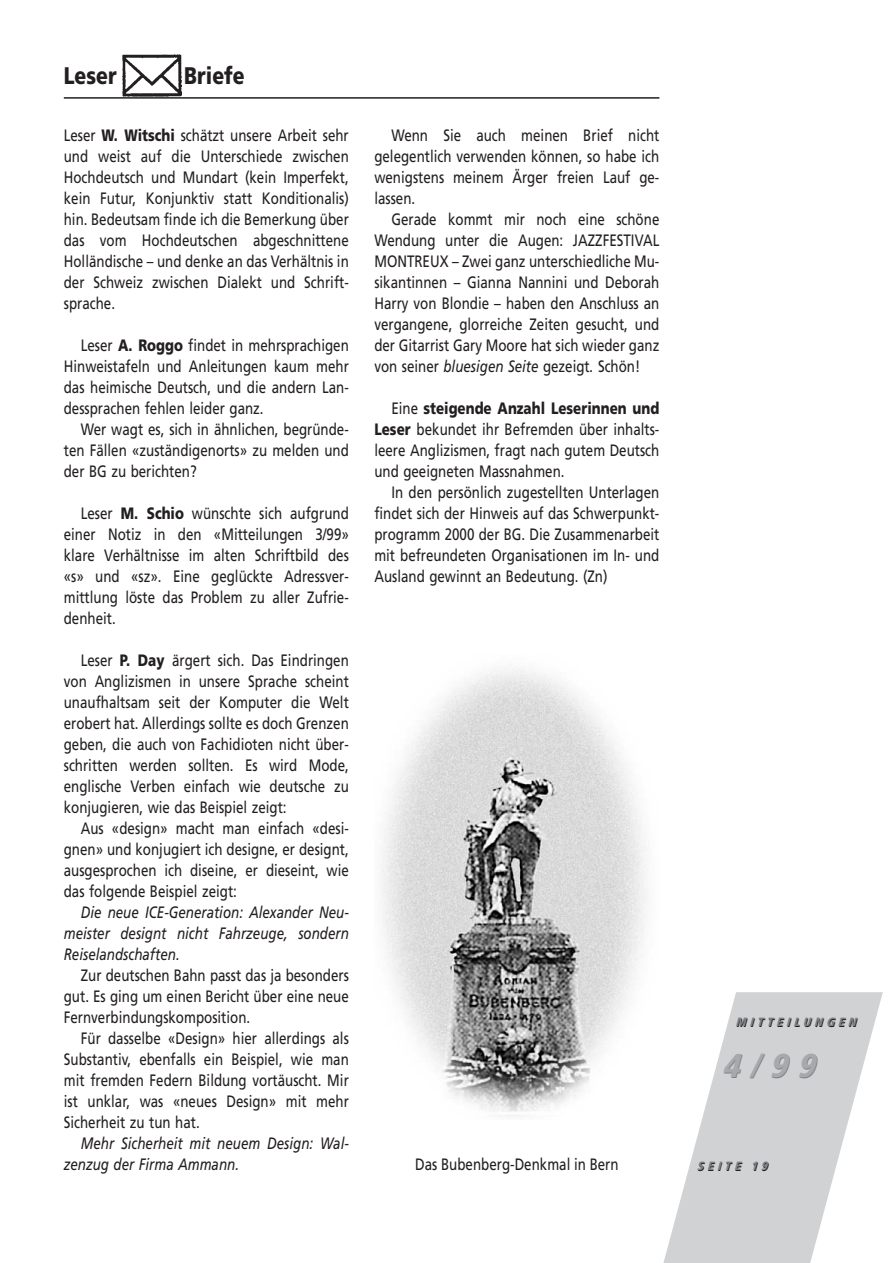
<style>
.page{position:relative;width:893px;height:1263px;background:#fff}
.page>*{position:absolute;margin:0;border:0;box-sizing:border-box;transform-origin:0 0}
.t1{font:italic 900 condensed 33px "Frutiger";color:#808285}
.t2{font:900 24px "Frutiger";color:#231f20;scale:.81 1}
.t3{font:16.5px/21px "Frutiger";color:#231f20;text-align:justify;scale:.81 1}
.t4{font:italic 16.5px/21px "Frutiger";color:#231f20;text-align:justify;scale:.81 1}
.t5{font:italic 900 condensed 12px "Frutiger";color:#231f20}
.s1{font-weight:900}
.s2{font-style:italic}
</style>
<div class="page">
<svg style="left:663px;top:992px;width:219px;height:271px;fill:#d1d2d4"></svg>
<hr style="left:64px;top:97px;width:595px;height:2px;background:#231f20">
<img style="left:122px;top:55px;width:60px;height:41px">
<img style="left:380px;top:668px;width:267px;height:449px">
<h2 class="t2" style="left:64px;top:66px;width:67px">Leser</h2>
<h2 class="t2" style="left:184px;top:66px;width:76px">Briefe</h2>
<p class="t3" style="left:64px;top:126px;width:353px">Leser <span class="s1">W. Witschi</span> schätzt unsere Arbeit sehr und weist auf die Unterschiede zwischen Hochdeutsch und Mundart (kein Imperfekt, kein Futur, Konjunktiv statt Konditionalis) hin. Bedeutsam finde ich die Bemerkung über das vom Hochdeutschen abgeschnittene Holländische – und denke an das Verhältnis in der Schweiz zwischen Dialekt und Schrift&shy;sprache.</p>
<p class="t3" style="left:64px;top:336px;width:353px;text-indent:17px">Leser <span class="s1">A. Roggo</span> findet in mehrsprachigen Hinweistafeln und Anleitungen kaum mehr das heimische Deutsch, und die andern Lan&shy;dessprachen fehlen leider ganz.</p>
<p class="t3" style="left:64px;top:420px;width:353px;text-indent:17px">Wer wagt es, sich in ähnlichen, begründe&shy;ten Fällen «zuständigenorts» zu melden und der BG zu berichten?</p>
<p class="t3" style="left:64px;top:504px;width:353px;text-indent:17px">Leser <span class="s1">M. Schio</span> wünschte sich aufgrund einer Notiz in den «Mitteilungen 3/99» klare Verhältnisse im alten Schriftbild des «s» und «sz». Eine geglückte Adressver&shy;mittlung löste das Problem zu aller Zufrie&shy;denheit.</p>
<p class="t3" style="left:64px;top:651px;width:353px;text-indent:17px">Leser <span class="s1">P. Day</span> ärgert sich. Das Eindringen von Anglizismen in unsere Sprache scheint unaufhaltsam seit der Komputer die Welt erobert hat. Allerdings sollte es doch Grenzen geben, die auch von Fachidioten nicht über&shy;schritten werden sollten. Es wird Mode, englische Verben einfach wie deutsche zu konjugieren, wie das Beispiel zeigt:</p>
<p class="t3" style="left:64px;top:819px;width:353px;text-indent:17px">Aus «design» macht man einfach «desi&shy;gnen» und konjugiert ich designe, er designt, ausgesprochen ich diseine, er dieseint, wie das folgende Beispiel zeigt:</p>
<p class="t4" style="left:64px;top:903px;width:353px;text-indent:17px">Die neue ICE-Generation: Alexander Neu&shy;meister designt nicht Fahrzeuge, sondern Reiselandschaften.</p>
<p class="t3" style="left:64px;top:966px;width:353px;text-indent:17px">Zur deutschen Bahn passt das ja besonders gut. Es ging um einen Bericht über eine neue Fernverbindungskomposition.</p>
<p class="t3" style="left:64px;top:1029px;width:353px;text-indent:17px">Für dasselbe «Design» hier allerdings als Substantiv, ebenfalls ein Beispiel, wie man mit fremden Federn Bildung vortäuscht. Mir ist unklar, was «neues Design» mit mehr Sicherheit zu tun hat.</p>
<p class="t4" style="left:64px;top:1134px;width:353px;text-indent:17px">Mehr Sicherheit mit neuem Design: Wal&shy;zenzug der Firma Ammann.</p>
<p class="t3" style="left:374px;top:126px;width:353px;text-indent:17px">Wenn Sie auch meinen Brief nicht gelegentlich verwenden können, so habe ich wenigstens meinem Ärger freien Lauf ge&shy;lassen.</p>
<p class="t3" style="left:374px;top:210px;width:353px;text-indent:17px">Gerade kommt mir noch eine schöne Wendung unter die Augen: JAZZFESTIVAL MONTREUX – Zwei ganz unterschiedliche Mu&shy;sikantinnen – Gianna Nannini und Deborah Harry von Blondie – haben den Anschluss an vergangene, glorreiche Zeiten gesucht, und der Gitarrist Gary Moore hat sich wieder ganz von seiner <span class="s2">bluesigen Seite</span> gezeigt<span class="s2">.</span> Schön!</p>
<p class="t3" style="left:374px;top:399px;width:353px;text-indent:17px">Eine <span class="s1">steigende Anzahl Leserinnen und Leser</span> bekundet ihr Befremden über inhalts&shy;leere Anglizismen, fragt nach gutem Deutsch und geeigneten Massnahmen.</p>
<p class="t3" style="left:374px;top:483px;width:353px;text-indent:17px">In den persönlich zugestellten Unterlagen findet sich der Hinweis auf das Schwerpunkt&shy;programm 2000 der BG. Die Zusammenarbeit mit befreundeten Organisationen im In- und Ausland gewinnt an Bedeutung. (Zn)</p>
<p class="t3" style="left:415px;top:1155px;width:253px">Das Bubenberg-Denkmal in Bern</p>
<p class="t5" style="left:736px;top:1018px;width:125px">MITTEILUNGEN</p>
<h1 class="t1" style="left:722px;top:1053px;width:102px">4/99</h1>
<p class="t5" style="left:697px;top:1162px;width:75px">SEITE 19</p>
</div>
